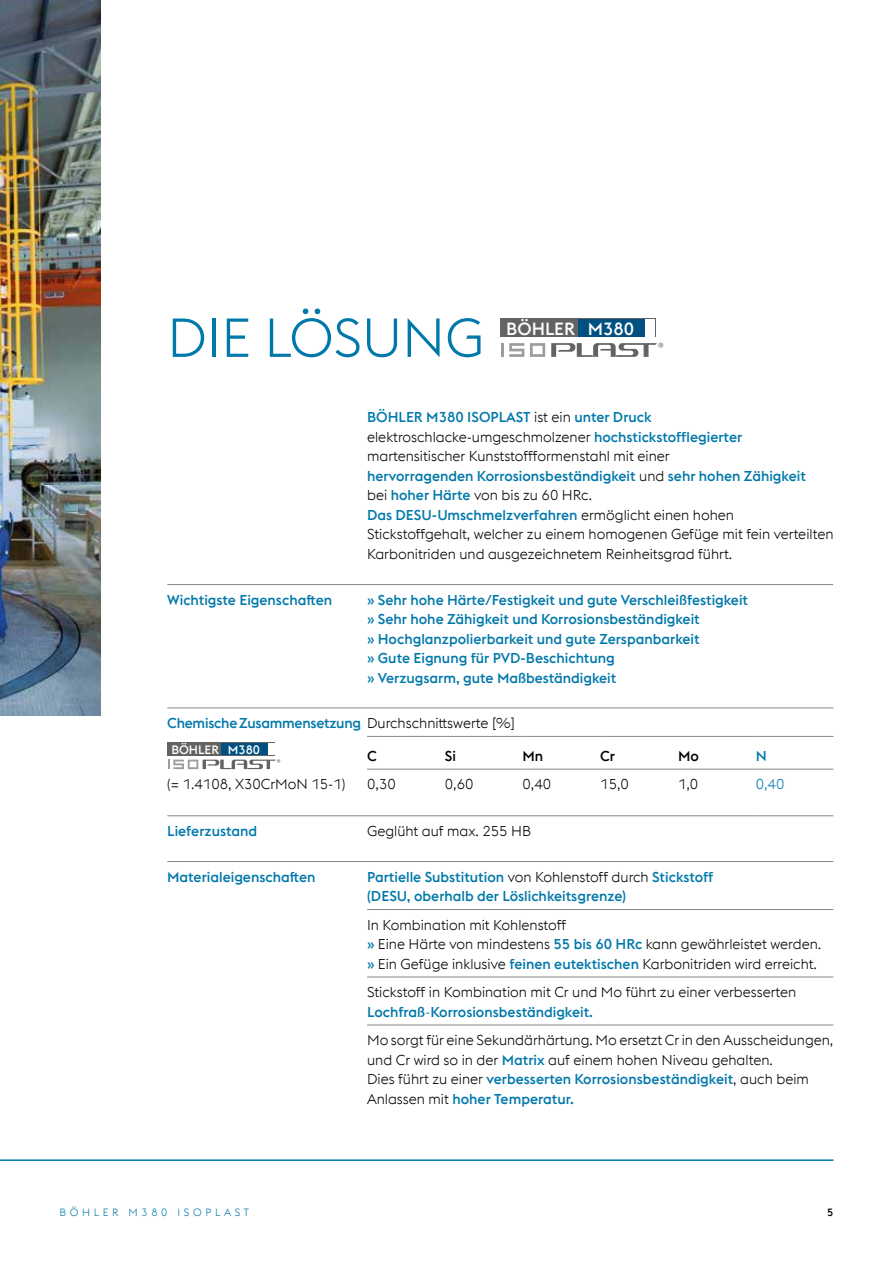
<style>
.page{position:relative;width:893px;height:1263px;background:#fff}
.page>*{position:absolute;margin:0;border:0;box-sizing:border-box;transform-origin:0 0}
.t1{font:300 54px "voestalpine";color:#0078aa}
.t2{font:500 17.55px "voestalpine";color:#fff}
.t3{font:300 14.25px/19.5px "voestalpine";color:#000}
.t4{font:500 14.25px/19.5px "voestalpine";color:#0078aa}
.t5{font:500 14.25px "voestalpine";letter-spacing:-.02em;color:#0078aa}
.t6{font:500 14.25px "voestalpine";letter-spacing:-.005em;color:#000}
.t7{font:300 14.25px "voestalpine";color:#0078aa}
.t8{font:500 12.15px "voestalpine";color:#fff}
.t9{font:300 10.5px "voestalpine";letter-spacing:.35em;color:#0078aa}
.t10{font:500 10.5px "voestalpine";color:#000}
.s1{font-weight:500;color:#0078aa}
.s2{font-weight:300;color:#000}
.s3{color:#0078aa}
</style>
<div class="page">
<hr style="left:0;top:1159px;width:833px;height:2px;background:#0078aa">
<hr style="left:167px;top:584px;width:200px;height:1px;background:#878786">
<hr style="left:367px;top:584px;width:466px;height:1px;background:#878786">
<div style="left:500px;top:318px;width:156px;height:19px;background:#636362"></div>
<div style="left:578px;top:319px;width:67px;height:17px;background:#005081"></div>
<div style="left:645px;top:319px;width:10px;height:17px;background:#fff"></div>
<svg style="left:551px;top:343px;width:112px;height:14px"></svg>
<hr style="left:501px;top:343px;width:3px;height:14px;background:#9c9d9d">
<svg style="left:509px;top:343px;width:15px;height:14px"></svg>
<svg style="left:530px;top:343px;width:15px;height:14px"></svg>
<hr style="left:367px;top:909px;width:466px;height:1px;background:#878786">
<hr style="left:367px;top:977px;width:466px;height:1px;background:#878786">
<hr style="left:367px;top:1025px;width:466px;height:1px;background:#878786">
<hr style="left:167px;top:861px;width:100px;height:1px;background:#878786">
<hr style="left:267px;top:861px;width:100px;height:1px;background:#878786">
<hr style="left:367px;top:861px;width:466px;height:1px;background:#878786">
<img style="left:0;top:0;width:101px;height:715px">
<hr style="left:167px;top:815px;width:200px;height:1px;background:#878786">
<hr style="left:367px;top:815px;width:389px;height:1px;background:#878786">
<hr style="left:756px;top:815px;width:77px;height:1px;background:#878786">
<hr style="left:167px;top:708px;width:200px;height:1px;background:#878786">
<hr style="left:367px;top:708px;width:78px;height:1px;background:#878786">
<hr style="left:445px;top:708px;width:78px;height:1px;background:#878786">
<hr style="left:523px;top:708px;width:77px;height:1px;background:#878786">
<hr style="left:600px;top:708px;width:78px;height:1px;background:#878786">
<hr style="left:678px;top:708px;width:78px;height:1px;background:#878786">
<hr style="left:756px;top:708px;width:77px;height:1px;background:#878786">
<hr style="left:367px;top:736px;width:78px;height:1px;background:#878786">
<hr style="left:445px;top:736px;width:78px;height:1px;background:#878786">
<hr style="left:523px;top:736px;width:77px;height:1px;background:#878786">
<hr style="left:600px;top:736px;width:78px;height:1px;background:#878786">
<hr style="left:678px;top:736px;width:78px;height:1px;background:#878786">
<hr style="left:756px;top:736px;width:77px;height:1px;background:#878786">
<hr style="left:367px;top:769px;width:78px;height:1px;background:#878786">
<hr style="left:445px;top:769px;width:78px;height:1px;background:#878786">
<hr style="left:523px;top:769px;width:77px;height:1px;background:#878786">
<hr style="left:600px;top:769px;width:78px;height:1px;background:#878786">
<hr style="left:678px;top:769px;width:78px;height:1px;background:#878786">
<hr style="left:756px;top:769px;width:77px;height:1px;background:#878786">
<div style="left:167px;top:742px;width:108px;height:13px;background:#636362"></div>
<div style="left:221px;top:743px;width:46px;height:12px;background:#005081"></div>
<div style="left:268px;top:743px;width:7px;height:12px;background:#fff"></div>
<svg style="left:168px;top:759px;width:112px;height:10px"></svg>
<h1 class="t1" style="left:167px;top:307px;width:318px">DIE LÖSUNG</h1>
<p class="t2" style="left:506px;top:318px;width:130px">BÖHLER M380</p>
<p class="t3" style="left:367px;top:407px;width:468px"><span class="s1">BÖHLER M380 ISOPLAST</span> ist ein <span class="s1">unter Druck </span>elektroschlacke-umgeschmolzener <span class="s1">hochstickstofflegierter </span>martensitischer Kunststoffformenstahl mit einer<br><span class="s1">hervorragenden Korrosionsbeständigkeit</span> und <span class="s1">sehr hohen Zähigkeit<br></span>bei <span class="s1">hoher Härte</span> von bis zu 60 HRc.<br><span class="s1">Das DESU-Umschmelzverfahren</span> ermöglicht einen hohen Stickstoffgehalt, welcher zu einem homogenen Gefüge mit fein verteilten Karbonitriden und ausgezeichnetem Reinheitsgrad führt.</p>
<p class="t4" style="left:167px;top:590px;width:166px">Wichtigste Eigenschaften</p>
<p class="t4" style="left:367px;top:590px;width:383px">» Sehr hohe Härte/Festigkeit und gute Verschleißfestigkeit » Sehr hohe Zähigkeit und Korrosionsbeständigkeit<br>» Hochglanzpolierbarkeit und gute Zerspanbarkeit<br>» Gute Eignung für PVD-Beschichtung<br>» Verzugsarm, gute Maßbeständigkeit</p>
<p class="t5" style="left:167px;top:714px;width:349px">Chemische Zusammensetzung <span class="s2">Durchschnittswerte [%]</span></p>
<p class="t8" style="left:171px;top:742px;width:90px">BÖHLER M380</p>
<p class="t6" style="left:367px;top:747px;width:11px">C</p>
<p class="t6" style="left:445px;top:747px;width:13px">Si</p>
<p class="t6" style="left:523px;top:747px;width:22px">Mn</p>
<p class="t6" style="left:600px;top:747px;width:16px">Cr</p>
<p class="t6" style="left:678px;top:747px;width:22px">Mo</p>
<p class="t4" style="left:756px;top:746px;width:13px">N</p>
<p class="t3" style="left:167px;top:774px;width:180px">(= 1.4108, X30CrMoN 15-1)</p>
<p class="t3" style="left:367px;top:774px;width:30px">0,30</p>
<p class="t3" style="left:445px;top:774px;width:30px">0,60</p>
<p class="t3" style="left:523px;top:774px;width:30px">0,40</p>
<p class="t3" style="left:600px;top:774px;width:30px">15,0</p>
<p class="t3" style="left:678px;top:774px;width:22px">1,0</p>
<p class="t7" style="left:756px;top:776px;width:30px">0,40</p>
<p class="t4" style="left:167px;top:821px;width:91px">Lieferzustand</p>
<p class="t3" style="left:367px;top:821px;width:165px">Geglüht auf max. 255 HB</p>
<p class="t4" style="left:167px;top:867px;width:150px">Materialeigenschaften</p>
<p class="t4" style="left:367px;top:867px;width:348px">Partielle Substitution <span class="s2">von Kohlenstoff durch</span> Stickstoff (DESU, oberhalb der Löslichkeitsgrenze)</p>
<p class="t3" style="left:367px;top:915px;width:456px">In Kombination mit Kohlenstoff<br><span class="s1">»</span> Eine Härte von mindestens <span class="s1">55 bis 60 HRc</span> kann gewährleistet werden. <span class="s1">»</span> Ein Gefüge inklusive <span class="s1">feinen eutektischen</span> Karbonitriden wird erreicht.</p>
<p class="t3" style="left:367px;top:982px;width:431px">Stickstoff in Kombination mit Cr und Mo führt zu einer verbesserten<br><span class="s1">Lochfraß</span><span class="s3">-</span><span class="s1">Korrosionsbeständigkeit.</span></p>
<p class="t3" style="left:367px;top:1030px;width:468px">Mo sorgt für eine Sekundärhärtung. Mo ersetzt Cr in den Ausscheidungen, und Cr wird so in der <span class="s1">Matrix</span> auf einem hohen Niveau gehalten.<br>Dies führt zu einer <span class="s1">verbesserten Korrosionsbeständigkeit</span>, auch beim Anlassen mit <span class="s1">hoher Temperatur.</span></p>
<p class="t9" style="left:60px;top:1206px;width:191px">BÖHLER M380 ISOPLAST</p>
<p class="t10" style="left:827px;top:1205px;width:8px">5</p>
</div>
